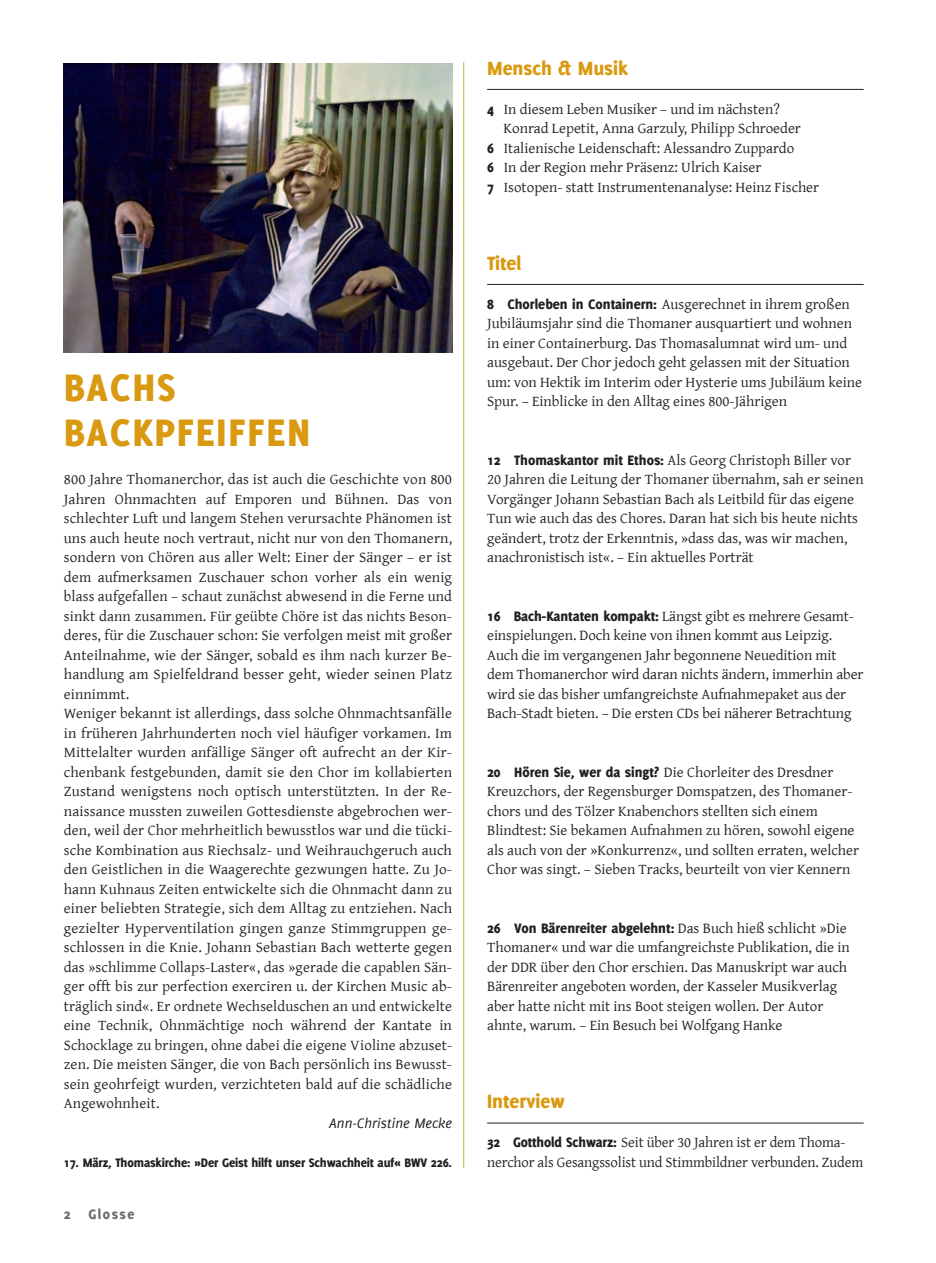
<style>
.page{position:relative;width:936px;height:1263px;background:#fff}
.page>*{position:absolute;margin:0;border:0;box-sizing:border-box;transform-origin:0 0}
.t1{font:800 42px/45px "Delicious";letter-spacing:.04em;color:#d99910}
.t2{font:800 21px "Delicious";color:#d99910}
.t3{font:15px/19.5px "Gentium";color:#231f20}
.t4{font:800 15px "Delicious";color:#231f20}
.t5{font:italic 15px "Delicious";color:#231f20}
.t6{font:800 15px "Delicious";letter-spacing:.1em;color:#6c6d70}
.t7{font:800 13.5px "Delicious";letter-spacing:-.01em;color:#231f20}
.s1{font-family:"Delicious";font-weight:800}
.s2{font-family:"Gentium";font-weight:400}
</style>
<div class="page">
<hr style="left:463px;top:62px;width:1px;height:1106px;background:#b7b633">
<hr style="left:487px;top:89px;width:376px;height:1px;background:#231f20">
<hr style="left:487px;top:284px;width:376px;height:1px;background:#231f20">
<hr style="left:487px;top:1123px;width:376px;height:1px;background:#231f20">
<img style="left:64px;top:64px;width:388px;height:289px">
<h1 class="t1" style="left:64px;top:364px;width:248px">Bachs<br>Backpfeiffen</h1>
<p class="t3" style="left:64px;top:469px;width:390px">800 Jahre Thomanerchor, das ist auch die Geschichte von 800<br>Jahren Ohnmachten auf Emporen und Bühnen. Das von schlechter Luft und langem Stehen verursachte Phänomen ist uns auch heute noch vertraut, nicht nur von den Thomanern, sondern von Chören aus aller Welt: Einer der Sänger – er ist dem aufmerksamen Zuschauer schon vorher als ein wenig blass aufgefallen – schaut zunächst abwesend in die Ferne und sinkt dann zusammen. Für geübte Chöre ist das nichts Beson&shy;deres, für die Zuschauer schon: Sie verfolgen meist mit großer Anteilnahme, wie der Sänger, sobald es ihm nach kurzer Be&shy;handlung am Spielfeldrand besser geht, wieder seinen Platz einnimmt.<br>Weniger bekannt ist allerdings, dass solche Ohnmachtsanfälle in früheren Jahrhunderten noch viel häufiger vorkamen. Im Mittelalter wurden anfällige Sänger oft aufrecht an der Kir&shy;chenbank festgebunden, damit sie den Chor im kollabierten Zustand wenigstens noch optisch unterstützten. In der Re&shy;naissance mussten zuweilen Gottesdienste abgebrochen wer&shy;den, weil der Chor mehrheitlich bewusstlos war und die tücki&shy;sche Kombination aus Riechsalz- und Weihrauchgeruch auch den Geistlichen in die Waagerechte gezwungen hatte. Zu Jo&shy;hann Kuhnaus Zeiten entwickelte sich die Ohnmacht dann zu einer beliebten Strategie, sich dem Alltag zu entziehen. Nach gezielter Hyperventilation gingen ganze Stimmgruppen ge&shy;schlossen in die Knie. Johann Sebastian Bach wetterte gegen das »schlimme Collaps-Laster«, das »gerade die capablen Sän&shy;ger offt bis zur perfection exerciren u. der Kirchen Music ab&shy;träglich sind«. Er ordnete Wechselduschen an und entwickelte eine Technik, Ohnmächtige noch während der Kantate in Schocklage zu bringen, ohne dabei die eigene Violine abzuset&shy;zen. Die meisten Sänger, die von Bach persönlich ins Bewusst&shy;sein geohrfeigt wurden, verzichteten bald auf die schädliche Angewohnheit.</p>
<p class="t5" style="left:329px;top:1114px;width:124px">Ann-Christine Mecke</p>
<p class="t7" style="left:64px;top:1155px;width:390px">17. März, Thomaskirche: »Der Geist hilft unser Schwachheit auf« BWV 226.</p>
<p class="t6" style="left:64px;top:1206px;width:72px">2 Glosse</p>
<h2 class="t2" style="left:487px;top:56px;width:142px">Mensch &amp; Musik</h2>
<p class="t3" style="left:487px;top:98px;width:294px"><span class="s1">4</span> In diesem Leben Musiker – und im nächsten?</p>
<p class="t3" style="left:503px;top:118px;width:299px">Konrad Lepetit, Anna Garzuly, Philipp Schroeder</p>
<p class="t3" style="left:487px;top:137px;width:308px"><span class="s1">6</span> Italienische Leidenschaft: Alessandro Zuppardo</p>
<p class="t3" style="left:487px;top:157px;width:276px"><span class="s1">6</span> In der Region mehr Präsenz: Ulrich Kaiser</p>
<p class="t3" style="left:487px;top:176px;width:333px"><span class="s1">7</span> Isotopen- statt Instrumentenanalyse: Heinz Fischer</p>
<h2 class="t2" style="left:487px;top:251px;width:36px">Titel</h2>
<p class="t3" style="left:487px;top:293px;width:376px"><span class="s1">8 Chorleben in Containern:</span> Ausgerechnet in ihrem großen Jubiläumsjahr sind die Thomaner ausquartiert und wohnen in einer Containerburg. Das Thomasalumnat wird um- und ausgebaut. Der Chor jedoch geht gelassen mit der Situation um: von Hektik im Interim oder Hysterie ums Jubiläum keine Spur. – Einblicke in den Alltag eines 800-Jährigen</p>
<p class="t3" style="left:487px;top:449px;width:378px"><span class="s1">12 Thomaskantor mit Ethos:</span> Als Georg Christoph Biller vor 20 Jahren die Leitung der Thomaner übernahm, sah er seinen Vorgänger Johann Sebastian Bach als Leitbild für das eigene Tun wie auch das des Chores. Daran hat sich bis heute nichts geändert, trotz der Erkenntnis, »dass das, was wir machen, anachronistisch ist«. – Ein aktuelles Porträt</p>
<p class="t3" style="left:487px;top:605px;width:378px"><span class="s1">16 Bach-Kantaten kompakt:</span> Längst gibt es mehrere Gesamt&shy;einspielungen. Doch keine von ihnen kommt aus Leipzig.<br>Auch die im vergangenen Jahr begonnene Neuedition mit dem Thomanerchor wird daran nichts ändern, immerhin aber wird sie das bisher umfangreichste Aufnahmepaket aus der Bach-Stadt bieten. – Die ersten CDs bei näherer Betrachtung</p>
<p class="t3" style="left:487px;top:761px;width:373px"><span class="s1">20 Hören Sie, wer da singt?</span> Die Chorleiter des Dresdner Kreuzchors, der Regensburger Domspatzen, des Thomaner&shy;chors und des Tölzer Knabenchors stellten sich einem Blindtest: Sie bekamen Aufnahmen zu hören, sowohl eigene als auch von der »Konkurrenz«, und sollten erraten, welcher Chor was singt. – Sieben Tracks, beurteilt von vier Kennern</p>
<p class="t4" style="left:487px;top:919px;width:361px">26 Von Bärenreiter abgelehnt: <span class="s2">Das Buch hieß schlicht »Die</span></p>
<p class="t3" style="left:487px;top:937px;width:364px">Thomaner« und war die umfangreichste Publikation, die in der DDR über den Chor erschien. Das Manuskript war auch Bärenreiter angeboten worden, der Kasseler Musikverlag aber hatte nicht mit ins Boot steigen wollen. Der Autor ahnte, warum. – Ein Besuch bei Wolfgang Hanke</p>
<h2 class="t2" style="left:487px;top:1089px;width:79px">Interview</h2>
<p class="t3" style="left:487px;top:1132px;width:377px"><span class="s1">32 Gotthold Schwarz:</span> Seit über 30 Jahren ist er dem Thoma&shy;nerchor als Gesangssolist und Stimmbildner verbunden. Zudem</p>
</div>
